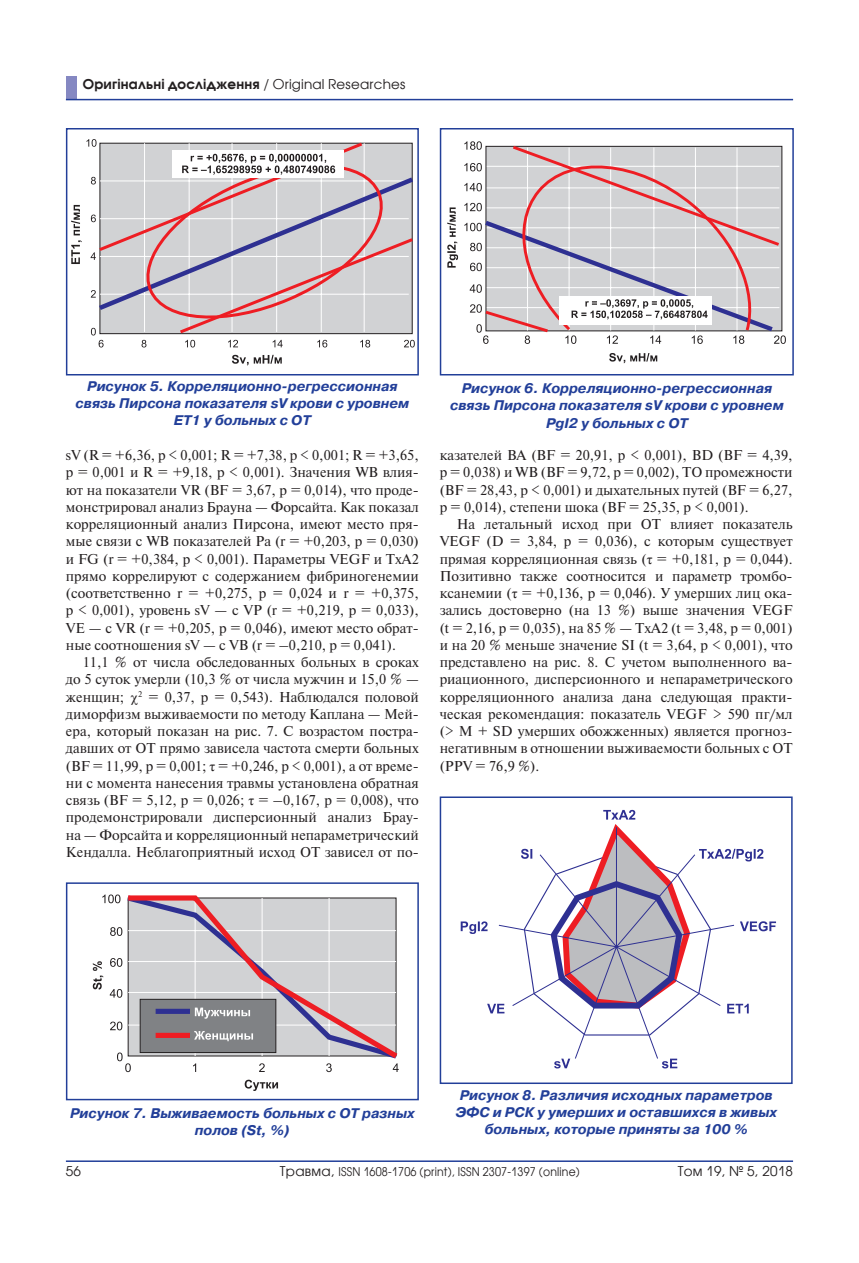
<style>
.page{position:relative;width:859px;height:1263px;background:#fff}
.page>*{position:absolute;margin:0;border:0;box-sizing:border-box;transform-origin:0 0}
.Текст_осн{font:14.25px/17.2px "Newton C";color:#231f20;text-align:justify}
.Рисунки_Таблицы{font:italic 700 13.95px/17.2px "Pragmatica C";color:#223f99;text-align:center}
.t1{font:700 13.5px "Avant Garde CTT";letter-spacing:.015em;color:#231f20}
.t2{font:13.5px "Avant Garde CTT";letter-spacing:.02em;color:#231f20}
.t3{font:12px "Avant Garde CTT";letter-spacing:.02em;color:#231f20;scale:.9 1}
.s1{font-weight:400}
.s2{font-family:"Times New Roman"}
.s3{font-size:13.5px}
</style>
<div class="page">
<div style="left:66px;top:77px;width:11px;height:23px;background:#8588c2"></div>
<hr style="left:66px;top:99px;width:727px;height:1px;background:#223f99">
<hr style="left:66px;top:1160px;width:727px;height:2px;background:#223f99">
<svg style="left:142px;top:340px;width:4px;height:7px"></svg>
<svg style="left:185px;top:340px;width:10px;height:7px"></svg>
<svg style="left:228px;top:340px;width:10px;height:7px"></svg>
<svg style="left:273px;top:340px;width:10px;height:7px"></svg>
<svg style="left:317px;top:340px;width:10px;height:7px"></svg>
<svg style="left:360px;top:340px;width:10px;height:7px"></svg>
<svg style="left:404px;top:340px;width:11px;height:7px"></svg>
<svg style="left:91px;top:328px;width:13px;height:19px"></svg>
<svg style="left:91px;top:290px;width:3px;height:8px"></svg>
<svg style="left:91px;top:252px;width:3px;height:8px"></svg>
<svg style="left:91px;top:215px;width:3px;height:7px"></svg>
<svg style="left:91px;top:177px;width:3px;height:7px"></svg>
<svg style="left:86px;top:139px;width:10px;height:8px"></svg>
<svg style="left:71px;top:205px;width:11px;height:59px"></svg>
<svg style="left:232px;top:355px;width:50px;height:10px"></svg>
<svg style="left:96px;top:140px;width:317px;height:196px;background:#cbc9cb"></svg>
<svg style="left:94px;top:174px;width:319px;height:140px;background:#cbc7cc"></svg>
<svg style="left:133px;top:157px;width:263px;height:173px;background:#d0c4c9"></svg>
<div style="left:172px;top:150px;width:172px;height:27px;background:#fff"></div>
<svg style="left:182px;top:154px;width:153px;height:21px"></svg>
<div style="left:66px;top:128px;width:353px;height:247px;border:2px solid #223f99"></div>
<svg style="left:464px;top:203px;width:18px;height:8px"></svg>
<svg style="left:464px;top:183px;width:18px;height:8px"></svg>
<svg style="left:464px;top:163px;width:18px;height:8px"></svg>
<svg style="left:464px;top:141px;width:18px;height:9px"></svg>
<svg style="left:447px;top:207px;width:11px;height:61px"></svg>
<svg style="left:485px;top:145px;width:297px;height:72px;background:#c6c5c7"></svg>
<svg style="left:510px;top:150px;width:248px;height:67px;background:#d5c7c9"></svg>
<svg style="left:464px;top:217px;width:322px;height:127px"></svg>
<svg style="left:609px;top:353px;width:48px;height:10px"></svg>
<div style="left:440px;top:128px;width:354px;height:247px;border:2px solid #223f99"></div>
<svg style="left:127px;top:895px;width:271px;height:164px;background:#cbc3c8"></svg>
<svg style="left:110px;top:1021px;width:12px;height:9px"></svg>
<svg style="left:110px;top:989px;width:12px;height:9px"></svg>
<svg style="left:110px;top:958px;width:12px;height:9px"></svg>
<svg style="left:110px;top:927px;width:12px;height:9px"></svg>
<svg style="left:102px;top:894px;width:18px;height:9px"></svg>
<svg style="left:117px;top:1052px;width:14px;height:20px"></svg>
<svg style="left:193px;top:1063px;width:3px;height:9px"></svg>
<svg style="left:259px;top:1063px;width:6px;height:9px"></svg>
<svg style="left:326px;top:1063px;width:6px;height:9px"></svg>
<svg style="left:393px;top:1063px;width:6px;height:9px"></svg>
<svg style="left:93px;top:961px;width:10px;height:29px"></svg>
<div style="left:140px;top:999px;width:136px;height:54px;background:#808285;border:1px solid #231f20"></div>
<div style="left:156px;top:1009px;width:34px;height:5px;background:#2e3092"></div>
<div style="left:156px;top:1033px;width:34px;height:5px;background:#ee1d23"></div>
<svg style="left:245px;top:1080px;width:33px;height:11px"></svg>
<svg style="left:195px;top:1007px;width:55px;height:12px"></svg>
<svg style="left:194px;top:1031px;width:59px;height:10px"></svg>
<div style="left:66px;top:882px;width:353px;height:218px;border:2px solid #223f99"></div>
<svg style="left:662px;top:1059px;width:15px;height:9px"></svg>
<svg style="left:554px;top:1059px;width:16px;height:9px"></svg>
<svg style="left:487px;top:1004px;width:17px;height:9px"></svg>
<svg style="left:461px;top:921px;width:27px;height:13px"></svg>
<svg style="left:521px;top:810px;width:255px;height:226px"></svg>
<div style="left:440px;top:796px;width:353px;height:288px;border:2px solid #223f99"></div>
<p class="t1" style="left:83px;top:76px;width:324px">Оригінальні дослідження <span class="s1">/ Original Researches</span></p>
<p class="Рисунки_Таблицы" style="left:76px;top:377px;width:335px">Рисунок 5. Корреляционно-регрессионная связь Пирсона показателя sV крови с уровнем<br>ET1 у больных с ОТ</p>
<p class="Рисунки_Таблицы" style="left:450px;top:380px;width:335px">Рисунок 6. Корреляционно-регрессионная связь Пирсона показателя sV крови с уровнем<br>PgI2 у больных с ОТ</p>
<p class="Текст_осн" style="left:66px;top:447px;width:354px">sV (R = +6,36, p &lt; 0,001; R = +7,38, p &lt; 0,001; R = +3,65, p = 0,001 и R = +9,18, p &lt; 0,001). Значения WB влия&shy;ют на показатели VR (BF = 3,67, p = 0,014), что проде&shy;монстрировал анализ Брауна — Форсайта. Как показал корреляционный анализ Пирсона, имеют место пря&shy;мые связи с WB показателей Pa (r = +0,203, p = 0,030) и FG (r = +0,384, p &lt; 0,001). Параметры VEGF и ТхА2 прямо коррелируют с содержанием фибриногенемии (соответственно r = +0,275, p = 0,024 и r = +0,375, p &lt; 0,001), уровень sV — c VP (r = +0,219, p = 0,033), VE — c VR (r = +0,205, p = 0,046), имеют место обрат&shy;ные соотношения sV — c VB (r = –0,210, p = 0,041).</p>
<p class="Текст_осн" style="left:66px;top:654px;width:354px;text-indent:17px">11,1 % от числа обследованных больных в сроках до 5 суток умерли (10,3 % от числа мужчин и 15,0 % — женщин; <sup>2</sup> = 0,37, p = 0,543). Наблюдался половой диморфизм выживаемости по методу Каплана — Мей&shy;ера, который показан на рис. 7. С возрастом постра&shy;давших от ОТ прямо зависела частота смерти больных (BF = 11,99, p = 0,001; <span class="s2">τ</span> = +0,246, p &lt; 0,001), а от време&shy;ни с момента нанесения травмы установлена обратная связь (BF = 5,12, p = 0,026; <span class="s2">τ</span> = –0,167, p = 0,008), что продемонстрировали дисперсионный анализ Брау&shy;на — Форсайта и корреляционный непараметрический Кендалла. Неблагоприятный исход ОТ зависел от по-</p>
<p class="Текст_осн" style="left:440px;top:447px;width:354px">казателей ВА (BF = 20,91, p &lt; 0,001), BD (BF = 4,39, p = 0,038) и WB (BF = 9,72, p = 0,002), ТО промежности (BF = 28,43, p &lt; 0,001) и дыхательных путей (BF = 6,27, p = 0,014), степени шока (BF = 25,35, p &lt; 0,001).</p>
<p class="Текст_осн" style="left:440px;top:516px;width:354px;text-indent:17px">На летальный исход при ОТ влияет показатель VEGF (D = 3,84, p = 0,036), с которым существует прямая корреляционная связь (<span class="s2">τ</span> = +0,181, р = 0,044).<br>Позитивно также соотносится и параметр тромбо&shy;ксанемии (<span class="s2">τ</span> = +0,136, p = 0,046). У умерших лиц ока&shy;зались достоверно (на 13 %) выше значения VEGF (t = 2,16, p = 0,035), на 85 % — TxA2 (t = 3,48, p = 0,001) и на 20 % меньше значение SI (t = 3,64, p &lt; 0,001), что представлено на рис. 8. С учетом выполненного ва&shy;риационного, дисперсионного и непараметрического корреляционного анализа дана следующая практи&shy;ческая рекомендация: показатель VEGF &gt; 590 пг/мл (&gt; M + SD умерших обожженных) является прогноз&shy;негативным в отношении выживаемости больных с ОТ (PPV = 76,9 %).</p>
<p class="Рисунки_Таблицы" style="left:70px;top:1105px;width:346px">Рисунок 7. Выживаемость больных с ОТ разных полов (St, %)</p>
<p class="Рисунки_Таблицы" style="left:455px;top:1087px;width:323px">Рисунок 8. Различия исходных параметров<br>ЭФС и РСК у умерших и оставшихся в живых больных, которые приняты за 100 %</p>
<p class="t2" style="left:66px;top:1163px;width:17px">56</p>
<p class="t3" style="left:280px;top:1164px;width:335px"><span class="s3">Травма,</span> ISSN 1608-1706 (print), ISSN 2307-1397 (online)</p>
<p class="t2" style="left:678px;top:1163px;width:117px">Том 19, № 5, 2018</p>
</div>
